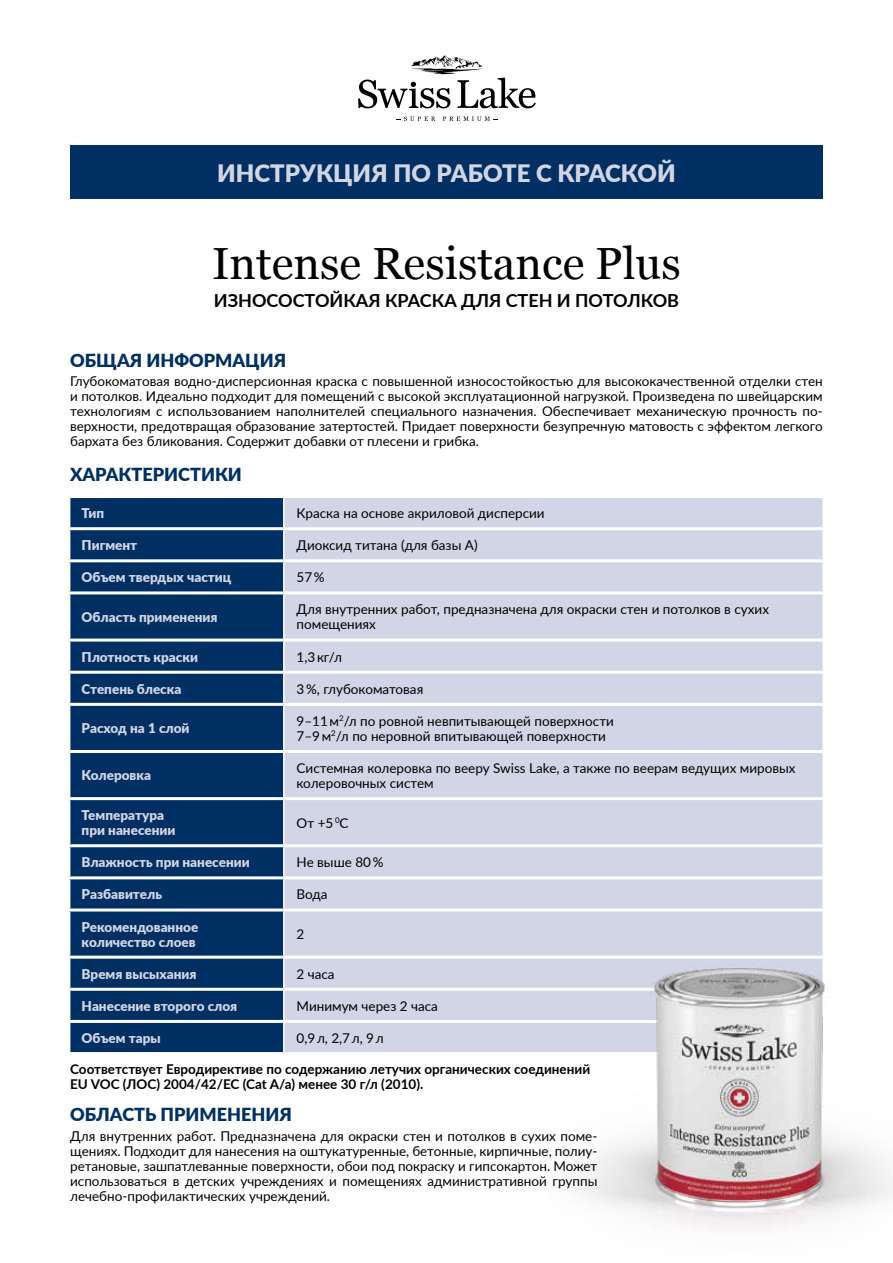
<style>
.page{position:relative;width:893px;height:1263px;background:#fff}
.page>*{position:absolute;margin:0;border:0;box-sizing:border-box;transform-origin:0 0}
.t1{font:45px "Georgia";color:#000}
.t2{font:900 24px "Lato";color:#d2d5e6}
.t3{font:900 18px "Lato";color:#003063}
.t4{font:700 18px "Lato";color:#000}
.t5{font:13.5px/15px "Lato";color:#000}
.t6{font:900 13.5px/15px "Lato";color:#d2d5e6}
.t7{font:700 13.5px/15px "Lato";color:#000}
</style>
<div class="page">
<div style="left:70px;top:145px;width:753px;height:53px;background:#003063"></div>
<div style="left:70px;top:498px;width:213px;height:554px;background:#003063"></div>
<div style="left:285px;top:498px;width:538px;height:554px;background:#d2d5e6"></div>
<hr style="left:67px;top:527px;width:217px;height:3px;background:#fff">
<hr style="left:284px;top:527px;width:542px;height:3px;background:#fff">
<hr style="left:67px;top:559px;width:217px;height:3px;background:#fff">
<hr style="left:284px;top:559px;width:542px;height:3px;background:#fff">
<hr style="left:67px;top:591px;width:217px;height:3px;background:#fff">
<hr style="left:284px;top:591px;width:542px;height:3px;background:#fff">
<hr style="left:67px;top:639px;width:217px;height:3px;background:#fff">
<hr style="left:284px;top:639px;width:542px;height:3px;background:#fff">
<hr style="left:67px;top:671px;width:217px;height:3px;background:#fff">
<hr style="left:284px;top:671px;width:542px;height:3px;background:#fff">
<hr style="left:67px;top:703px;width:217px;height:3px;background:#fff">
<hr style="left:284px;top:703px;width:542px;height:3px;background:#fff">
<hr style="left:67px;top:750px;width:217px;height:3px;background:#fff">
<hr style="left:284px;top:750px;width:542px;height:3px;background:#fff">
<hr style="left:67px;top:797px;width:217px;height:3px;background:#fff">
<hr style="left:284px;top:797px;width:542px;height:3px;background:#fff">
<hr style="left:67px;top:844px;width:217px;height:3px;background:#fff">
<hr style="left:284px;top:844px;width:542px;height:3px;background:#fff">
<hr style="left:67px;top:876px;width:217px;height:3px;background:#fff">
<hr style="left:284px;top:876px;width:542px;height:3px;background:#fff">
<hr style="left:67px;top:908px;width:217px;height:3px;background:#fff">
<hr style="left:284px;top:908px;width:542px;height:3px;background:#fff">
<hr style="left:67px;top:956px;width:217px;height:3px;background:#fff">
<hr style="left:284px;top:956px;width:542px;height:3px;background:#fff">
<hr style="left:67px;top:988px;width:217px;height:3px;background:#fff">
<hr style="left:284px;top:988px;width:542px;height:3px;background:#fff">
<hr style="left:67px;top:1020px;width:217px;height:3px;background:#fff">
<hr style="left:284px;top:1020px;width:542px;height:3px;background:#fff">
<img style="left:546px;top:931px;width:347px;height:296px">
<svg style="left:358px;top:55px;width:178px;height:53px"></svg>
<svg style="left:443px;top:117px;width:55px;height:4px"></svg>
<svg style="left:396px;top:116px;width:39px;height:5px"></svg>
<h2 class="t2" style="left:217px;top:155px;width:36px">Инстр</h2>
<h2 class="t2" style="left:300px;top:155px;width:323px">укция по работе с краско</h2>
<h2 class="t2" style="left:657px;top:155px;width:20px">й</h2>
<h1 class="t1" style="left:212px;top:236px;width:470px">Intense Resistance Plus</h1>
<h3 class="t4" style="left:214px;top:287px;width:467px">ИЗНОСОСТОЙКАЯ КРАСКА ДЛЯ СТЕН И ПОТОЛКОВ</h3>
<h3 class="t3" style="left:70px;top:347px;width:217px">ОБЩАЯ ИНФОРМАЦИЯ</h3>
<p class="t5" style="left:70px;top:373px;width:754px;text-align:justify">Глубокоматовая водно-дисперсионная краска с повышенной износостойкостью для высококачественной отделки стен и потолков. Идеально подходит для помещений с высокой эксплуатационной нагрузкой. Произведена по швейцарским технологиям с использованием наполнителей специального назначения. Обеспечивает механическую прочность по&shy;верхности, предотвращая образование затертостей. Придает поверхности безупречную матовость с эффектом легкого бархата без бликования. Содержит добавки от плесени и грибка.</p>
<h3 class="t3" style="left:70px;top:461px;width:173px">ХАРАКТЕРИСТИКИ</h3>
<p class="t6" style="left:82px;top:505px;width:24px">Тип</p>
<p class="t5" style="left:297px;top:505px;width:250px">Краска на основе акриловой дисперсии</p>
<p class="t6" style="left:82px;top:537px;width:57px">Пигмент</p>
<p class="t5" style="left:297px;top:537px;width:182px">Диоксид титана (для базы А)</p>
<p class="t6" style="left:82px;top:569px;width:151px">Объем твердых частиц</p>
<p class="t5" style="left:297px;top:569px;width:30px">57 %</p>
<p class="t6" style="left:82px;top:609px;width:137px">Область применения</p>
<p class="t5" style="left:297px;top:601px;width:474px">Для внутренних работ, предназначена для окраски стен и потолков в сухих помещениях</p>
<p class="t6" style="left:82px;top:648px;width:118px">Плотность краски</p>
<p class="t5" style="left:297px;top:649px;width:47px">1,3 кг/л</p>
<p class="t6" style="left:82px;top:681px;width:101px">Степень блеска</p>
<p class="t5" style="left:297px;top:681px;width:128px">3 %, глубокоматовая</p>
<p class="t6" style="left:82px;top:720px;width:109px">Расход на 1 слой</p>
<p class="t5" style="left:297px;top:713px;width:319px">9–11 м<sup>2</sup>/л по ровной невпитывающей поверхности<br>7–9 м<sup>2</sup>/л по неровной впитывающей поверхности</p>
<p class="t6" style="left:82px;top:767px;width:71px">Колеровка</p>
<p class="t5" style="left:297px;top:760px;width:500px">Системная колеровка по вееру Swiss Lake, а также по веерам ведущих мировых колеровочных систем</p>
<p class="t6" style="left:82px;top:807px;width:95px">Температура при нанесении</p>
<p class="t5" style="left:297px;top:815px;width:54px">От +5 <sup>0</sup>С</p>
<p class="t6" style="left:82px;top:854px;width:170px">Влажность при нанесении</p>
<p class="t5" style="left:297px;top:854px;width:88px">Не выше 80 %</p>
<p class="t6" style="left:82px;top:886px;width:82px">Разбавитель</p>
<p class="t5" style="left:297px;top:886px;width:33px">Вода</p>
<p class="t6" style="left:82px;top:918px;width:118px">Рекомендованное количество слоев</p>
<p class="t5" style="left:297px;top:926px;width:9px">2</p>
<p class="t6" style="left:82px;top:965px;width:116px">Время высыхания</p>
<p class="t5" style="left:297px;top:966px;width:40px">2 часа</p>
<p class="t6" style="left:82px;top:998px;width:157px">Нанесение второго слоя</p>
<p class="t5" style="left:297px;top:998px;width:143px">Минимум через 2 часа</p>
<p class="t6" style="left:82px;top:1030px;width:81px">Объем тары</p>
<p class="t5" style="left:297px;top:1030px;width:89px">0,9 л, 2,7 л, 9 л</p>
<p class="t7" style="left:70px;top:1061px;width:522px">Соответствует Евродирективе по содержанию летучих органических соединений<br>EU VOC (ЛОС) 2004/42/EC (Cat A/a) менее 30 г/л (2010).</p>
<h3 class="t3" style="left:70px;top:1101px;width:222px">ОБЛАСТЬ ПРИМЕНЕНИЯ</h3>
<p class="t5" style="left:70px;top:1127px;width:529px;text-align:justify">Для внутренних работ. Предназначена для окраски стен и потолков в сухих поме&shy;щениях. Подходит для нанесения на оштукатуренные, бетонные, кирпичные, полиу&shy;ретановые, зашпатлеванные поверхности, обои под покраску и гипсокартон. Может использоваться в детских учреждениях и помещениях административной группы лечебно-профилактических учреждений.</p>
</div>
